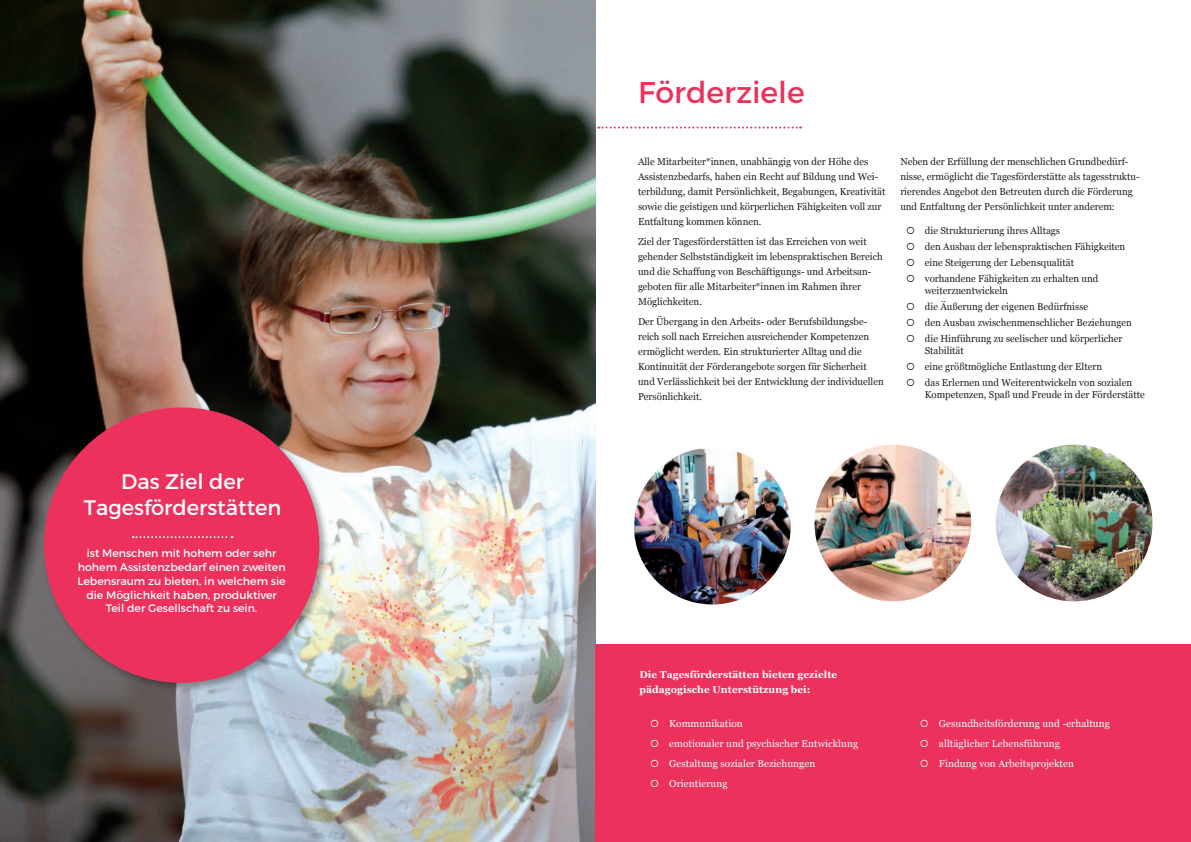
<style>
.page{position:relative;width:1191px;height:842px;background:#fff}
.page>*{position:absolute;margin:0;border:0;box-sizing:border-box;transform-origin:0 0}
.Head_30_34pt{font:30px "Montserrat";color:#ed315d}
.Bubble_Head_23_28pt{font:21px/25.9px "Montserrat";color:#fff;text-align:center}
.Bubble_Copy_12_14pt{font:11px/13.7px "Montserrat";color:#fff;text-align:center}
.Copy_12pt_6_36mm{font:10px/15px "Georgia";color:#231f20}
.Copy_10pt_5_3mm{font:10px "Georgia";letter-spacing:.01em;color:#fff}
.Copy_10pt_5_3mm-2{font:700 10px/15px "Georgia";letter-spacing:.01em;color:#fff}
</style>
<div class="page">
<img style="left:0;top:0;width:595px;height:842px">
<img style="left:634px;top:448px;width:156px;height:156px;border-radius:78px">
<img style="left:814px;top:445px;width:157px;height:156px;border-radius:78px">
<img style="left:995px;top:445px;width:157px;height:156px;border-radius:78px">
<svg style="left:598px;top:127px;width:203px;height:2px"></svg>
<div style="left:42px;top:405px;width:287px;height:288px;background:#231f20;opacity:.4"></div>
<div style="left:44px;top:407px;width:275px;height:276px;background:#ed315d;border-radius:50%"></div>
<svg style="left:133px;top:536px;width:99px;height:2px"></svg>
<div style="left:596px;top:645px;width:595px;height:197px;background:#ed315d"></div>
<p class="Bubble_Head_23_28pt" style="left:84px;top:469px;width:199px">Das Ziel der<br>Tagesförderstätten</p>
<p class="Bubble_Copy_12_14pt" style="left:78px;top:547px;width:209px">ist Menschen mit hohem oder sehr hohem Assistenzbedarf einen zweiten Lebensraum zu bieten, in welchem sie die Möglichkeit haben, produktiver Teil der Gesellschaft zu sein.</p>
<p class="Head_30_34pt" style="left:638px;top:74px;width:168px">Förderziele</p>
<p class="Copy_12pt_6_36mm" style="left:638px;top:154px;width:249px">Alle Mitarbeiter*innen, unabhängig von der Höhe des Assistenzbedarfs, haben ein Recht auf Bildung und Wei&shy;terbildung, damit Persönlichkeit, Begabungen, Kreativität sowie die geistigen und körperlichen Fähigkeiten voll zur Entfaltung kommen können.</p>
<p class="Copy_12pt_6_36mm" style="left:638px;top:234px;width:246px">Ziel der Tagesförderstätten ist das Erreichen von weit gehender Selbstständigkeit im lebenspraktischen Bereich und die Schaffung von Beschäftigungs- und Arbeitsan&shy;geboten für alle Mitarbeiter*innen im Rahmen ihrer Möglichkeiten.</p>
<p class="Copy_12pt_6_36mm" style="left:638px;top:314px;width:247px">Der Übergang in den Arbeits- oder Berufsbildungsbe&shy;reich soll nach Erreichen ausreichender Kompetenzen ermöglicht werden. Ein strukturierter Alltag und die Kontinuität der Förderangebote sorgen für Sicherheit und Verlässlichkeit bei der Entwicklung der individuellen Persönlichkeit.</p>
<p class="Copy_12pt_6_36mm" style="left:900px;top:154px;width:241px">Neben der Erfüllung der menschlichen Grundbedürf&shy;nisse, ermöglicht die Tagesförderstätte als tagesstruktu&shy;rierendes Angebot den Betreuten durch die Förderung und Entfaltung der Persönlichkeit unter anderem:</p>
<p class="Copy_12pt_6_36mm" style="left:906px;top:223px;width:155px">○ die Strukturierung ihres Alltags</p>
<p class="Copy_12pt_6_36mm" style="left:906px;top:239px;width:221px">○ den Ausbau der lebenspraktischen Fähigkeiten</p>
<p class="Copy_12pt_6_36mm" style="left:906px;top:255px;width:169px">○ eine Steigerung der Lebensqualität</p>
<p class="Copy_12pt_6_36mm" style="left:924px;top:272px;width:175px;line-height:12px;text-indent:-19px">○ vorhandene Fähigkeiten zu erhalten und weiterzuentwickeln</p>
<p class="Copy_12pt_6_36mm" style="left:906px;top:299px;width:184px">○ die Äußerung der eigenen Bedürfnisse</p>
<p class="Copy_12pt_6_36mm" style="left:906px;top:315px;width:227px">○ den Ausbau zwischenmenschlicher Beziehungen</p>
<p class="Copy_12pt_6_36mm" style="left:924px;top:332px;width:199px;line-height:12px;text-indent:-19px">○ die Hinführung zu seelischer und körperlicher<br>Stabilität</p>
<p class="Copy_12pt_6_36mm" style="left:906px;top:359px;width:198px">○ eine größtmögliche Entlastung der Eltern</p>
<p class="Copy_12pt_6_36mm" style="left:924px;top:376px;width:222px;line-height:12px;text-indent:-19px">○ das Erlernen und Weiterentwickeln von sozialen<br>Kompetenzen, Spaß und Freude in der Förderstätte</p>
<p class="Copy_10pt_5_3mm-2" style="left:639px;top:666px;width:199px">Die Tagesförderstätten bieten gezielte pädagogische Unterstützung bei:</p>
<p class="Copy_10pt_5_3mm" style="left:650px;top:716px;width:94px">○ Kommunikation</p>
<p class="Copy_10pt_5_3mm" style="left:650px;top:736px;width:209px">○ emotionaler und psychischer Entwicklung</p>
<p class="Copy_10pt_5_3mm" style="left:650px;top:756px;width:167px">○ Gestaltung sozialer Beziehungen</p>
<p class="Copy_10pt_5_3mm" style="left:650px;top:776px;width:79px">○ Orientierung</p>
<p class="Copy_10pt_5_3mm" style="left:919px;top:716px;width:191px">○ Gesundheitsförderung und -erhaltung</p>
<p class="Copy_10pt_5_3mm" style="left:919px;top:736px;width:142px">○ alltäglicher Lebensführung</p>
<p class="Copy_10pt_5_3mm" style="left:919px;top:756px;width:156px">○ Findung von Arbeitsprojekten</p>
</div>
